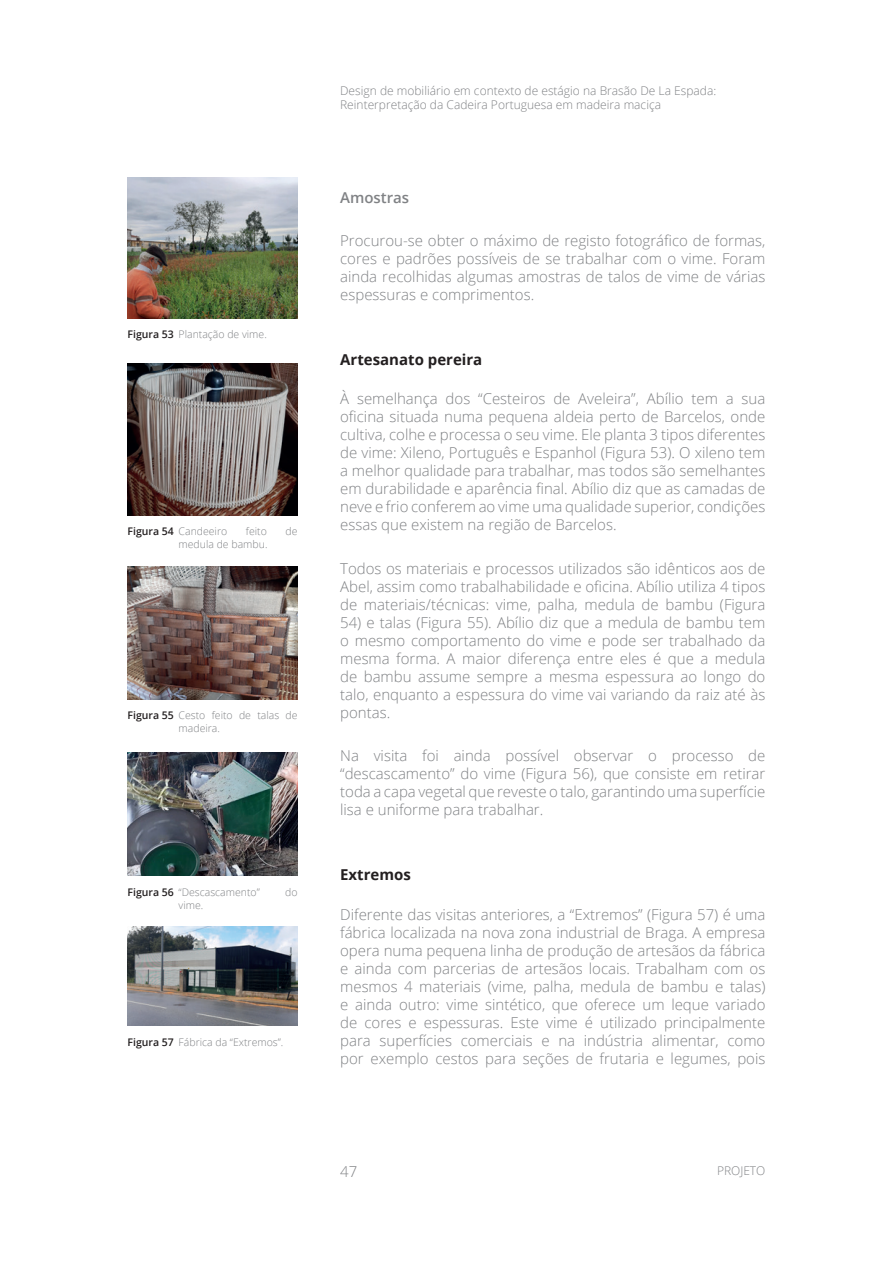
<style>
.page{position:relative;width:893px;height:1263px;background:#fff}
.page>*{position:absolute;margin:0;border:0;box-sizing:border-box;transform-origin:0 0}
.t1{font:300 15px/18px "Open Sans";color:#808285;text-align:justify}
.t2{font:700 15px "Open Sans";color:#231f20}
.t3{font:600 15px "Open Sans";color:#808285}
.t4{font:300 12px/14.4px "Open Sans";color:#808285}
.t5{font:300 10.5px/12.6px "Open Sans";color:#808285}
.s1{font-weight:600;color:#231f20}
</style>
<div class="page">
<img style="left:128px;top:178px;width:170px;height:140px">
<img style="left:128px;top:364px;width:170px;height:151px">
<img style="left:128px;top:566px;width:170px;height:133px">
<img style="left:128px;top:752px;width:170px;height:124px">
<img style="left:128px;top:927px;width:170px;height:99px">
<p class="t5" style="left:128px;top:328px;width:141px"><span class="s1">Figura 53</span> Plantação de vime.</p>
<p class="t5" style="left:128px;top:525px;width:101px"><span class="s1">Figura 54</span> Candeeiro</p>
<p class="t5" style="left:246px;top:525px;width:22px">feito</p>
<p class="t5" style="left:286px;top:525px;width:14px">de</p>
<p class="t5" style="left:179px;top:537px;width:90px">medula de bambu.</p>
<p class="t5" style="left:179px;top:709px;width:121px;text-indent:-51px"><span class="s1">Figura 55</span> Cesto feito de talas de madeira.</p>
<p class="t5" style="left:128px;top:886px;width:134px"><span class="s1">Figura 56</span> “Descascamento”</p>
<p class="t5" style="left:285px;top:886px;width:14px">do</p>
<p class="t5" style="left:179px;top:898px;width:26px">vime.</p>
<p class="t5" style="left:128px;top:1036px;width:157px"><span class="s1">Figura 57</span> Fábrica da “Extremos”.</p>
<p class="t4" style="left:340px;top:83px;width:378px">Design de mobiliário em contexto de estágio na Brasão De La Espada:<br>Reinterpretação da Cadeira Portuguesa em madeira maciça</p>
<p class="t3" style="left:340px;top:187px;width:71px">Amostras</p>
<p class="t1" style="left:340px;top:231px;width:427px">Procurou-se obter o máximo de registo fotográfico de formas, cores e padrões possíveis de se trabalhar com o vime. Foram ainda recolhidas algumas amostras de talos de vime de várias espessuras e comprimentos.</p>
<p class="t2" style="left:340px;top:349px;width:144px">Artesanato pereira</p>
<p class="t1" style="left:340px;top:390px;width:427px">À semelhança dos “Cesteiros de Aveleira”, Abílio tem a sua oficina situada numa pequena aldeia perto de Barcelos, onde cultiva, colhe e processa o seu vime. Ele planta 3 tipos diferentes de vime: Xileno, Português e Espanhol (Figura 53). O xileno tem a melhor qualidade para trabalhar, mas todos são semelhantes em durabilidade e aparência final. Abílio diz que as camadas de neve e frio conferem ao vime uma qualidade superior, condições essas que existem na região de Barcelos.</p>
<p class="t1" style="left:340px;top:559px;width:427px">Todos os materiais e processos utilizados são idênticos aos de Abel, assim como trabalhabilidade e oficina. Abílio utiliza 4 tipos de materiais/técnicas: vime, palha, medula de bambu (Figura</p>
<p class="t1" style="left:340px;top:613px;width:427px">54) e talas (Figura 55). Abílio diz que a medula de bambu tem o mesmo comportamento do vime e pode ser trabalhado da mesma forma. A maior diferença entre eles é que a medula de bambu assume sempre a mesma espessura ao longo do talo, enquanto a espessura do vime vai variando da raiz até às pontas.</p>
<p class="t1" style="left:340px;top:747px;width:427px">Na visita foi ainda possível observar o processo de “descascamento” do vime (Figura 56), que consiste em retirar toda a capa vegetal que reveste o talo, garantindo uma superfície lisa e uniforme para trabalhar.</p>
<p class="t2" style="left:340px;top:864px;width:72px">Extremos</p>
<p class="t1" style="left:340px;top:905px;width:427px">Diferente das visitas anteriores, a “Extremos” (Figura 57) é uma fábrica localizada na nova zona industrial de Braga. A empresa opera numa pequena linha de produção de artesãos da fábrica e ainda com parcerias de artesãos locais. Trabalham com os mesmos 4 materiais (vime, palha, medula de bambu e talas) e ainda outro: vime sintético, que oferece um leque variado de cores e espessuras. Este vime é utilizado principalmente para superfícies comerciais e na indústria alimentar, como por exemplo cestos para seções de frutaria e legumes, pois</p>
<p class="t1" style="left:340px;top:1162px;width:19px">47</p>
<p class="t4" style="left:717px;top:1163px;width:50px">PROJETO</p>
</div>
